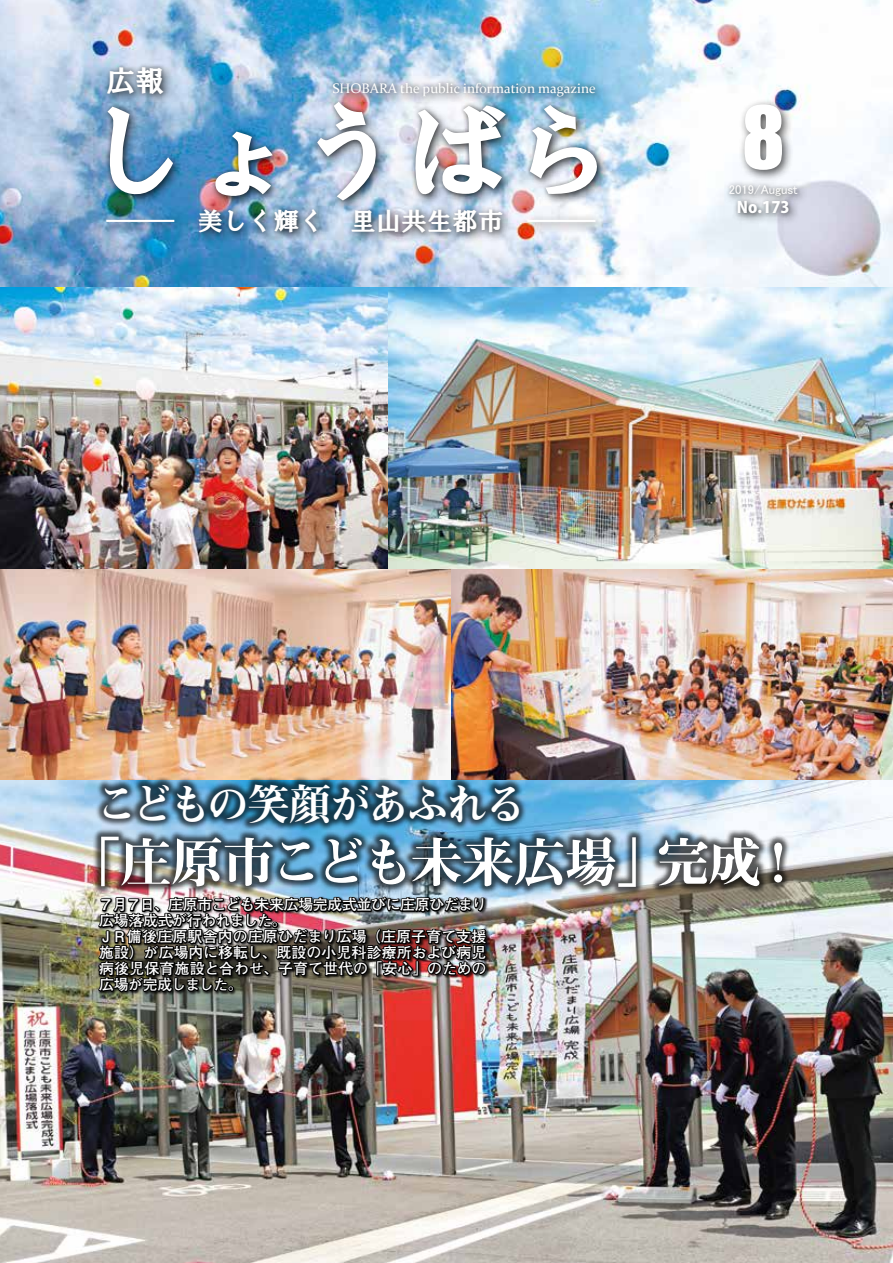
<style>
.page{position:relative;width:893px;height:1263px;background:#fff}
.page>*{position:absolute;margin:0;border:0;box-sizing:border-box;transform-origin:0 0}
.t1{font:106.35px "HG Soei Presence EB";color:#fff}
.t2{font:79.65px "Impact";color:#fff}
.t3{font:53.1px "Midashi Min Pro MA31";letter-spacing:-.04em;color:#fff}
.t4{font:42.45px "Midashi Min Pro MA31";letter-spacing:-.085em;color:#fff}
.t5{font:29.25px "HG Soei Presence EB";color:#fff}
.t6{font:25.5px "HG Soei Presence EB";color:#fff}
.t7{font:800 15.75px "Koz Go Pro";color:#fff}
.t8{font:700 14.85px/15.9px "Futo Go B101 Pro";letter-spacing:-.01em;color:#fff}
.t9{font:13.8px "Constantia";color:#fff}
.t10{font:12.75px "MS UI Gothic";color:#fff}
</style>
<div class="page">
<img style="left:0;top:570px;width:893px;height:693px">
<img style="left:0;top:287px;width:388px;height:292px">
<img style="left:388px;top:287px;width:505px;height:283px">
<img style="left:0;top:0;width:893px;height:287px">
<div style="left:92px;top:827px;width:699px;height:69px;background:#000;opacity:.66"></div>
<div style="left:96px;top:775px;width:432px;height:57px;background:#000;opacity:.66"></div>
<div style="left:103px;top:63px;width:699px;height:174px;background:#000;opacity:.38"></div>
<div style="left:194px;top:204px;width:319px;height:40px;background:#000;opacity:.7"></div>
<div style="left:724px;top:179px;width:85px;height:28px;background:#000;opacity:.7"></div>
<div style="left:732px;top:195px;width:68px;height:30px;background:#000;opacity:.7"></div>
<div style="left:328px;top:77px;width:279px;height:31px;background:#000;opacity:.7"></div>
<div style="left:103px;top:96px;width:506px;height:115px;background:#000;opacity:.7"></div>
<div style="left:102px;top:62px;width:73px;height:43px;background:#000;opacity:.7"></div>
<div style="left:739px;top:98px;width:55px;height:84px;background:#000;opacity:.7"></div>
<div style="left:101px;top:214px;width:85px;height:20px;background:#000;opacity:.7"></div>
<hr style="left:106px;top:220px;width:68px;height:2px;background:#fff">
<div style="left:522px;top:214px;width:85px;height:20px;background:#000;opacity:.7"></div>
<hr style="left:527px;top:220px;width:68px;height:2px;background:#fff">
<img style="left:96px;top:853px;width:397px;height:150px">
<h3 class="t5" style="left:106px;top:65px;width:60px">広報</h3>
<p class="t9" style="left:333px;top:79px;width:265px">SHOBARA the public information magazine</p>
<h1 class="t1" style="left:85px;top:97px;width:533px">しょうばら</h1>
<h3 class="t6" style="left:197px;top:208px;width:308px">美しく輝く　里山共生都市</h3>
<h2 class="t2" style="left:742px;top:76px;width:44px">8</h2>
<p class="t10" style="left:729px;top:183px;width:70px">2019/August</p>
<p class="t7" style="left:737px;top:197px;width:54px">No.173</p>
<h3 class="t4" style="left:96px;top:771px;width:433px">こどもの笑顔があふれる</h3>
<h3 class="t3" style="left:68px;top:821px;width:602px">「庄原市こども未来広場」</h3>
<p class="t8" style="left:98px;top:895px;width:390px">７月７日、庄原市こども未来広場完成式並びに庄原ひだまり広場落成式が行われました。<br>ＪＲ備後庄原駅舎内の庄原ひだまり広場（庄原子育て支援施設）が広場内に移転し、既設の小児科診療所および病児病後児保育施設と合わせ、子育て世代の「安心」のための広場が完成しました。</p>
<h3 class="t3" style="left:656px;top:821px;width:107px">完成</h3>
<h3 class="t3" style="left:752px;top:821px;width:55px">!</h3>
</div>
